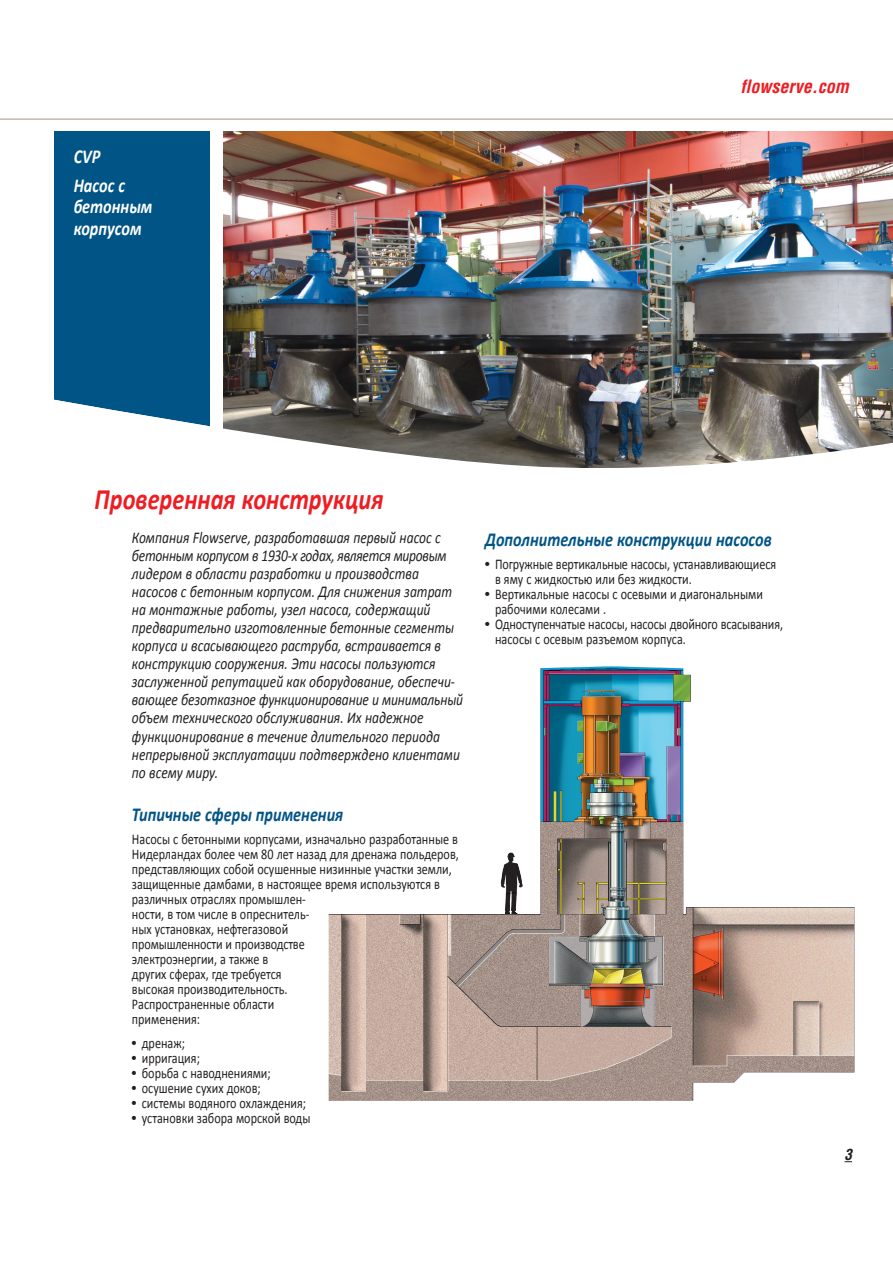
<style>
.page{position:relative;width:893px;height:1263px;background:#fff}
.page>*{position:absolute;margin:0;border:0;box-sizing:border-box;transform-origin:0 0}
.PB-Red_Page_Header{font:italic 700 29.7px "Calibri";color:#ee1d23;scale:.82 1}
.PB-Sub_Header{font:italic 700 19.8px "Calibri";color:#005486;scale:.82 1}
.PB-Page_Title_White{font:italic 700 19.8px/21.6px "Calibri";color:#fff;scale:.82 1}
.t1{font:italic 700 condensed 18px "Helvetica LT Std";color:#ee1d23}
.PB-Intro_Paragraph{font:italic 16.5px/18px "Calibri";color:#231f20;scale:.82 1}
.t2{font:italic 700 condensed 15px "Helvetica LT Std";color:#231f20}
.PB-Body_Copy{font:14.85px/15px "Calibri";color:#231f20;scale:.82 1}
.s1{font-family:"Helvetica LT Std";font-stretch:condensed;font-size:13.5px}
</style>
<div class="page">
<img style="left:328px;top:666px;width:526px;height:434px">
<div style="left:54px;top:132px;width:155px;height:326px;background:#005486"></div>
<hr style="left:0;top:119px;width:892px;height:1px;background:#a1968b">
<img style="left:223px;top:131px;width:669px;height:257px">
<svg style="left:54px;top:388px;width:838px;height:80px"></svg>
<p class="PB-Page_Title_White" style="left:74px;top:145px;width:34px">CVP</p>
<p class="PB-Page_Title_White" style="left:74px;top:173px;width:98px">Насос с бетонным корпусом</p>
<p class="t1" style="left:740px;top:75px;width:110px">flowserve.com</p>
<p class="PB-Red_Page_Header" style="left:95px;top:480px;width:353px">Проверенная конструкция</p>
<p class="PB-Intro_Paragraph" style="left:132px;top:528px;width:405px">Компания Flowserve, разработавшая первый насос с бетонным корпусом в 1930-х годах, является мировым лидером в области разработки и производства насосов с бетонным корпусом. Для снижения затрат на монтажные работы, узел насоса, содержащий предварительно изготовленные бетонные сегменты корпуса и всасывающего раструба, встраивается в конструкцию сооружения. Эти насосы пользуются заслуженной репутацией как оборудование, обеспечи&shy;вающее безотказное функционирование и минимальный объем технического обслуживания. Их надежное функционирование в течение длительного периода непрерывной эксплуатации подтверждено клиентами по всему миру.</p>
<p class="PB-Sub_Header" style="left:132px;top:801px;width:259px">Типичные сферы применения</p>
<p class="PB-Body_Copy" style="left:132px;top:831px;width:400px">Насосы с бетонными корпусами, изначально разработанные в Нидерландах более чем 80 лет назад для дренажа польдеров, представляющих собой осушенные низинные участки земли, защищенные дамбами, в настоящее время используются в различных отраслях промышлен-<br>ности, в том числе в опреснитель-<br>ных установках, нефтегазовой<br>промышленности и производстве<br>электроэнергии, а также в<br>других сферах, где требуется<br>высокая производительность.<br>Распространенные области<br>применения:</p>
<p class="PB-Body_Copy" style="left:132px;top:1034px;width:66px"><span class="s1">•</span> дренаж;</p>
<p class="PB-Body_Copy" style="left:132px;top:1049px;width:84px"><span class="s1">•</span> ирригация;</p>
<p class="PB-Body_Copy" style="left:132px;top:1064px;width:171px"><span class="s1">•</span> борьба с наводнениями;</p>
<p class="PB-Body_Copy" style="left:132px;top:1079px;width:158px"><span class="s1">•</span> осушение сухих доков;</p>
<p class="PB-Body_Copy" style="left:132px;top:1094px;width:214px"><span class="s1">•</span> системы водяного охлаждения;</p>
<p class="PB-Body_Copy" style="left:132px;top:1109px;width:219px"><span class="s1">•</span> установки забора морской воды</p>
<p class="PB-Sub_Header" style="left:485px;top:527px;width:351px">Дополнительные конструкции насосов</p>
<p class="PB-Body_Copy" style="left:495px;top:556px;width:344px;text-indent:-10px"><span class="s1">•</span> Погружные вертикальные насосы, устанавливающиеся в яму с жидкостью или без жидкости.</p>
<p class="PB-Body_Copy" style="left:495px;top:586px;width:328px;text-indent:-10px"><span class="s1">•</span> Вертикальные насосы с осевыми и диагональными рабочими колесами .</p>
<p class="PB-Body_Copy" style="left:495px;top:616px;width:352px;text-indent:-10px"><span class="s1">•</span> Одноступенчатые насосы, насосы двойного всасывания, насосы с осевым разъемом корпуса.</p>
<p class="t2" style="left:844px;top:1145px;width:9px">3</p>
</div>
